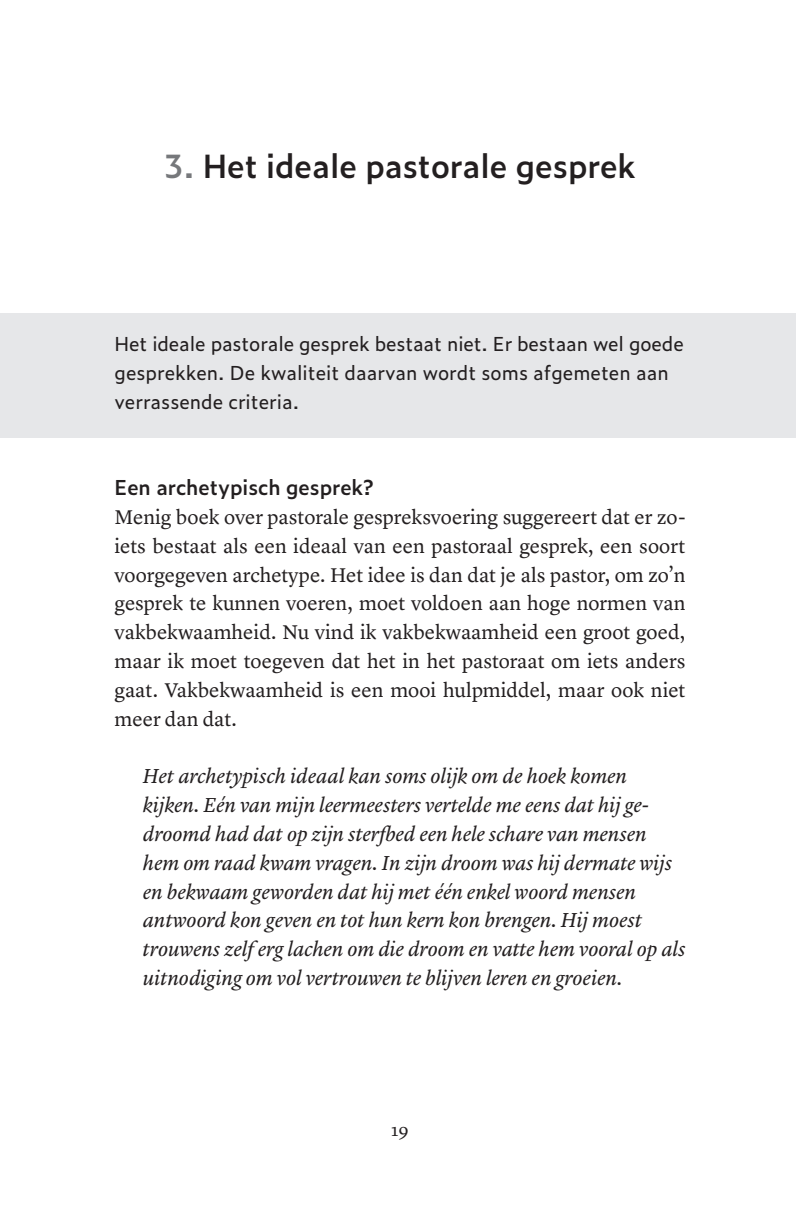
<style>
.page{position:relative;width:796px;height:1222px;background:#fff}
.page>*{position:absolute;margin:0;border:0;box-sizing:border-box;transform-origin:0 0}
.t1{font:600 32px "Zeitung Pro";color:#231f20}
.t2{font:italic 21px/28.8px "Lyon Text";letter-spacing:-.005em;color:#231f20}
.t3{font:20.6px/28.8px "Lyon Text";color:#231f20;text-align:justify}
.t4{font:600 20.6px "Zeitung Pro";color:#231f20}
.t5{font:19.4px/28.8px "Zeitung Pro";color:#231f20}
.t6{font:18px "Lyon Text";color:#231f20}
.s1{color:#76787b}
</style>
<div class="page">
<div style="left:0;top:313px;width:795px;height:125px;background:#e6e7e9"></div>
<h1 class="t1" style="left:164px;top:142px;width:472px"><span class="s1">3.</span> Het ideale pastorale gesprek</h1>
<p class="t5" style="left:114px;top:329px;width:570px">Het ideale pastorale gesprek bestaat niet. Er bestaan wel goede gesprekken. De kwaliteit daarvan wordt soms afgemeten aan verrassende criteria.</p>
<p class="t4" style="left:114px;top:472px;width:260px">Een archetypisch gesprek?</p>
<p class="t3" style="left:114px;top:501px;width:572px">Menig boek over pastorale gespreksvoering suggereert dat er zo&shy;iets bestaat als een ideaal van een pastoraal gesprek, een soort voorgegeven archetype. Het idee is dan dat je als pastor, om zo’n gesprek te kunnen voeren, moet voldoen aan hoge normen van vakbekwaamheid. Nu vind ik vakbekwaamheid een groot goed, maar ik moet toegeven dat het in het pastoraat om iets anders gaat. Vakbekwaamheid is een mooi hulpmiddel, maar ook niet meer dan dat.</p>
<p class="t2" style="left:143px;top:760px;width:543px">Het archetypisch ideaal kan soms olijk om de hoek komen kijken. Eén van mijn leermeesters vertelde me eens dat hij ge&shy;droomd had dat op zijn sterfbed een hele schare van mensen hem om raad kwam vragen. In zijn droom was hij dermate wijs en bekwaam geworden dat hij met één enkel woord mensen antwoord kon geven en tot hun kern kon brengen. Hij moest trouwens zelf erg lachen om die droom en vatte hem vooral op als uitnodiging om vol vertrouwen te blijven leren en groeien.</p>
<p class="t6" style="left:391px;top:1116px;width:19px">19</p>
</div>
